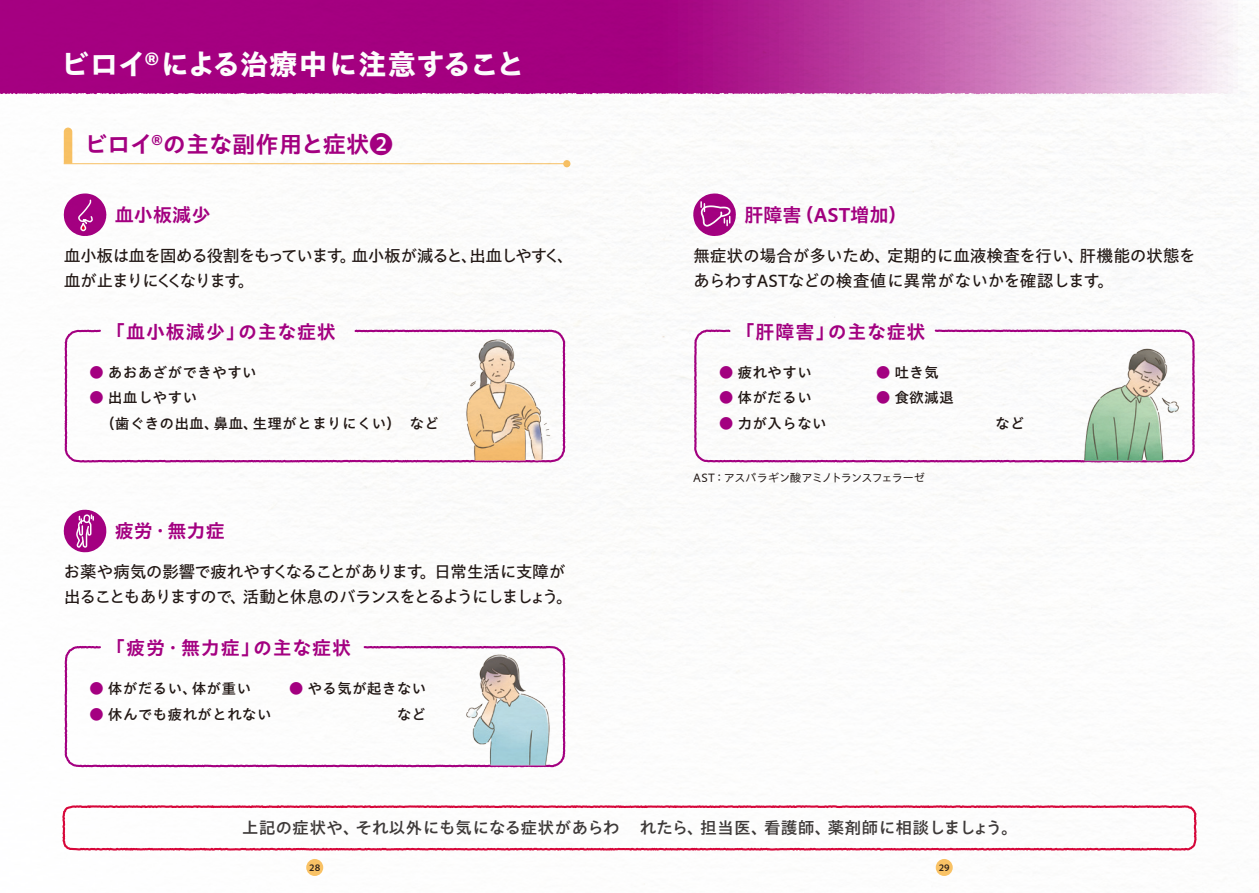
<style>
.page{position:relative;width:1259px;height:893px;background:#fff}
.page>*{position:absolute;margin:0;border:0;box-sizing:border-box;transform-origin:0 0}
.t1{font:700 expanded 28.65px "P Aoto Gothic Std N";letter-spacing:-.02em;color:#fff}
.t2{font:700 23.4px "P Aoto Gothic Std N";letter-spacing:-.01em;color:#a50082}
.t3{font:700 19.2px "P Aoto Gothic Std N";letter-spacing:.03em;color:#a50082}
.t4{font:700 19.2px "P Aoto Gothic Std N";color:#a50082}
.t5{font:500 16.95px/25.5px "P Aoto Gothic Std N";letter-spacing:-.095em;color:#231916}
.t6{font:500 16.95px/25.5px "P Aoto Gothic Std N";letter-spacing:-.02em;color:#231916}
.t7{font:700 16.95px "P Aoto Gothic Std N De";letter-spacing:-.01em;color:#3f3b3a}
.t8{font:500 16.95px/25.5px "P Aoto Gothic Std N";letter-spacing:-.1em;color:#231916}
.t9{font:700 14.85px/25.5px "P Aoto Gothic Std N De";color:#231916;text-align:right}
.t10{font:11.7px "P Aoto Gothic Std N";letter-spacing:-.075em;color:#231916}
.t11{font:700 9px "P Aoto Gothic Std N De";color:#231916}
.s1{color:#a50082}
</style>
<div class="page">
<img style="left:0;top:0;width:1259px;height:885px">
<div style="left:306px;top:859px;width:17px;height:17px;background:#f9c265;border-radius:50%"></div>
<div style="left:935px;top:859px;width:17px;height:17px;background:#f9c265;border-radius:50%"></div>
<h1 class="t1" style="left:61px;top:48px;width:465px">ビロイ<sup>®</sup>による治療中に注意すること</h1>
<h2 class="t2" style="left:84px;top:131px;width:310px">ビロイ<sup>®</sup>の主な副作用と症状❷</h2>
<p class="t3" style="left:115px;top:204px;width:97px">血小板減少</p>
<p class="t8" style="left:64px;top:243px;width:512px">血小板は血を固める役割をもっています。血小板が減ると、出血しやすく、血が止まりにくくなります。</p>
<p class="t3" style="left:106px;top:321px;width:231px">「血小板減少」の主な症状</p>
<p class="t9" style="left:89px;top:360px;width:169px"><span class="s1">●</span> あおあざができやすい</p>
<p class="t9" style="left:100px;top:386px;width:341px;text-align:left;text-indent:-11px"><span class="s1">●</span> 出血しやすい<br>（歯ぐきの出血、鼻血、生理がとまりにくい）など</p>
<p class="t3" style="left:115px;top:520px;width:112px">疲労・無力症</p>
<p class="t5" style="left:64px;top:559px;width:511px">お薬や病気の影響で疲れやすくなることがあります。日常生活に支障が出ることもありますので、活動と休息のバランスをとるようにしましょう。</p>
<p class="t3" style="left:106px;top:637px;width:246px">「疲労・無力症」の主な症状</p>
<p class="t9" style="left:89px;top:676px;width:163px"><span class="s1">●</span> 体がだるい、体が重い</p>
<p class="t9" style="left:89px;top:702px;width:184px"><span class="s1">●</span> 休んでも疲れがとれない</p>
<p class="t9" style="left:289px;top:676px;width:139px"><span class="s1">●</span> やる気が起きないなど</p>
<p class="t4" style="left:744px;top:204px;width:165px">肝障害（AST増加）</p>
<p class="t6" style="left:693px;top:243px;width:504px">無症状の場合が多いため、定期的に血液検査を行い、肝機能の状態をあらわすASTなどの検査値に異常がないかを確認します。</p>
<p class="t3" style="left:736px;top:321px;width:191px">「肝障害」の主な症状</p>
<p class="t9" style="left:719px;top:360px;width:95px"><span class="s1">●</span> 疲れやすい</p>
<p class="t9" style="left:719px;top:385px;width:95px"><span class="s1">●</span> 体がだるい</p>
<p class="t9" style="left:719px;top:411px;width:109px"><span class="s1">●</span> 力が入らない</p>
<p class="t9" style="left:875px;top:360px;width:65px"><span class="s1">●</span> 吐き気</p>
<p class="t9" style="left:875px;top:385px;width:80px"><span class="s1">●</span> 食欲減退</p>
<p class="t10" style="left:693px;top:470px;width:234px">AST：アスパラギン酸アミノトランスフェラーゼ</p>
<p class="t9" style="left:995px;top:411px;width:31px">など</p>
<p class="t7" style="left:242px;top:819px;width:778px">上記の症状や、それ以外にも気になる症状があらわ れたら、担当医、看護師、薬剤師に相談しましょう。</p>
<p class="t11" style="left:309px;top:862px;width:12px">28</p>
<p class="t11" style="left:938px;top:862px;width:13px">29</p>
</div>
